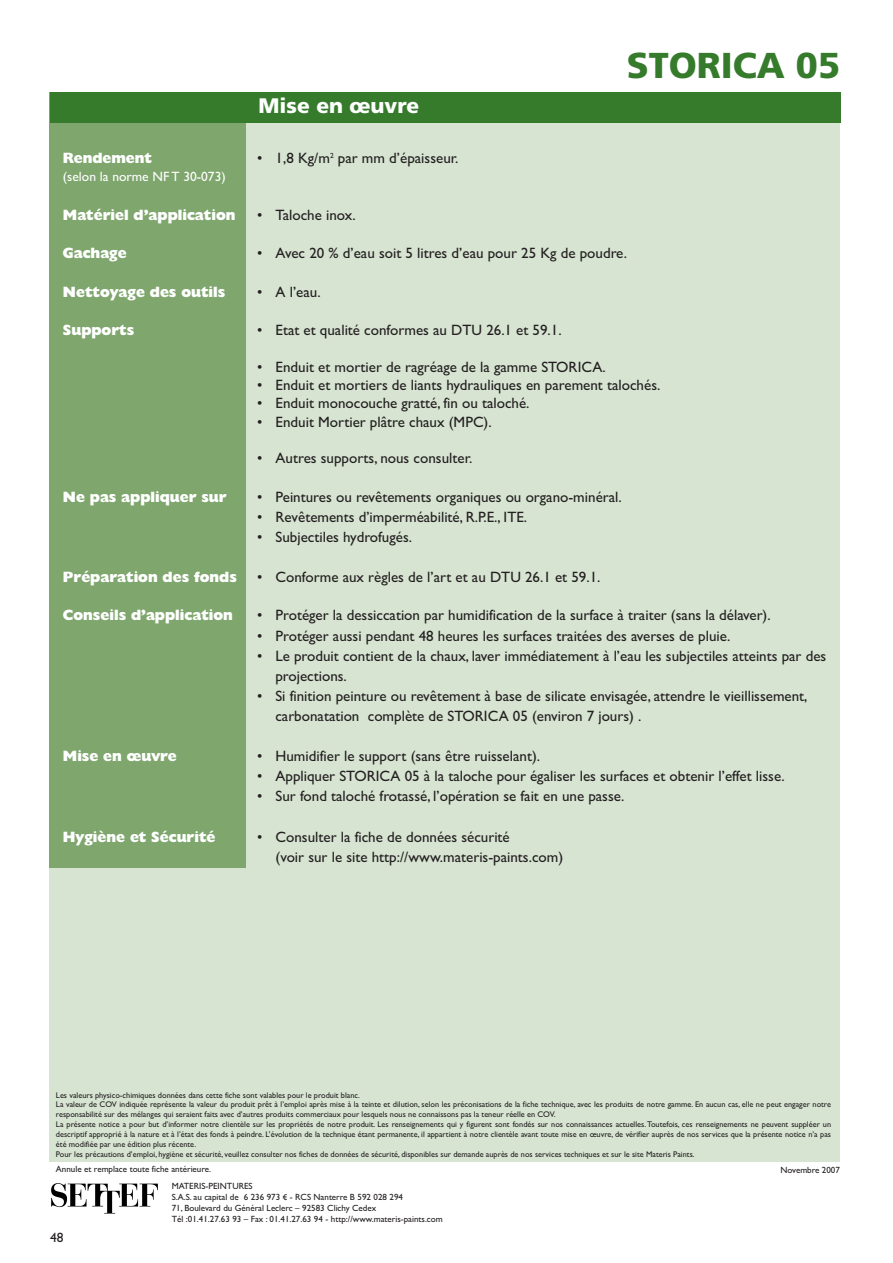
<style>
.page{position:relative;width:893px;height:1263px;background:#fff}
.page>*{position:absolute;margin:0;border:0;box-sizing:border-box;transform-origin:0 0}
.t1{font:900 36px "Frutiger";color:#357b2b}
.t2{font:900 21px "Frutiger";color:#fff}
.t3{font:15px/20.1px "Gill Sans";color:#231f20}
.t4{font:800 15px "Humanist 521 BT";color:#fff}
.t5{font:13.5px "Gill Sans";color:#fff}
.t6{font:13.5px "Gill Sans";color:#231f20}
.t7{font:9px/10.8px "Gill Sans";color:#231f20}
.t8{font:8.25px/9.9px "Gill Sans";color:#231f20}
.s1{font-family:"Bienvenue Euro TT"}
</style>
<div class="page">
<div style="left:49px;top:92px;width:791px;height:1069px;background:#d7e4d2"></div>
<div style="left:49px;top:92px;width:197px;height:775px;background:#7ea66d"></div>
<div style="left:50px;top:92px;width:791px;height:30px;background:#357b2b"></div>
<img style="left:51px;top:1183px;width:106px;height:30px">
<h2 class="t2" style="left:259px;top:97px;width:162px">Mise en œuvre</h2>
<h1 class="t1" style="left:627px;top:51px;width:215px">STORICA 05</h1>
<p class="t4" style="left:63px;top:153px;width:91px">Rendement</p>
<p class="t3" style="left:257px;top:148px;width:203px">• 1,8 Kg/m<sup>2</sup> par mm d’épaisseur.</p>
<p class="t5" style="left:63px;top:169px;width:164px">(selon la norme NF T 30-073)</p>
<p class="t4" style="left:63px;top:210px;width:174px">Matériel d’application</p>
<p class="t3" style="left:257px;top:205px;width:100px">• Taloche inox.</p>
<p class="t4" style="left:63px;top:248px;width:65px">Gachage</p>
<p class="t3" style="left:257px;top:243px;width:372px">• Avec 20 % d’eau soit 5 litres d’eau pour 25 Kg de poudre.</p>
<p class="t4" style="left:63px;top:286px;width:164px">Nettoyage des outils</p>
<p class="t3" style="left:257px;top:281px;width:65px">• A l’eau.</p>
<p class="t4" style="left:63px;top:325px;width:73px">Supports</p>
<p class="t3" style="left:257px;top:320px;width:306px">• Etat et qualité conformes au DTU 26.1 et 59.1.</p>
<p class="t3" style="left:257px;top:356px;width:350px">• Enduit et mortier de ragréage de la gamme STORICA.</p>
<p class="t3" style="left:257px;top:375px;width:405px">• Enduit et mortiers de liants hydrauliques en parement talochés.</p>
<p class="t3" style="left:257px;top:393px;width:274px">• Enduit monocouche gratté, fin ou taloché.</p>
<p class="t3" style="left:257px;top:411px;width:236px">• Enduit Mortier plâtre chaux (MPC).</p>
<p class="t3" style="left:257px;top:448px;width:217px">• Autres supports, nous consulter.</p>
<p class="t4" style="left:63px;top:491px;width:165px">Ne pas appliquer sur</p>
<p class="t3" style="left:257px;top:486px;width:366px">• Peintures ou revêtements organiques ou organo-minéral.</p>
<p class="t3" style="left:257px;top:506px;width:272px">• Revêtements d’imperméabilité, R.P.E., ITE.</p>
<p class="t3" style="left:257px;top:527px;width:157px">• Subjectiles hydrofugés.</p>
<p class="t4" style="left:63px;top:572px;width:175px">Préparation des fonds</p>
<p class="t3" style="left:257px;top:567px;width:345px">• Conforme aux règles de l’art et au DTU 26.1 et 59.1.</p>
<p class="t4" style="left:63px;top:610px;width:172px">Conseils d’application</p>
<p class="t3" style="left:257px;top:605px;width:515px">• Protéger la dessiccation par humidification de la surface à traiter (sans la délaver).</p>
<p class="t3" style="left:257px;top:625px;width:475px">• Protéger aussi pendant 48 heures les surfaces traitées des averses de pluie.</p>
<p class="t3" style="left:275px;top:645px;width:552px;text-indent:-18px">• Le produit contient de la chaux, laver immédiatement à l’eau les subjectiles atteints par des projections.</p>
<p class="t3" style="left:275px;top:686px;width:534px;text-indent:-18px">• Si finition peinture ou revêtement à base de silicate envisagée, attendre le vieillissement, carbonatation complète de STORICA 05 (environ 7 jours) .</p>
<p class="t4" style="left:63px;top:751px;width:115px">Mise en œuvre</p>
<p class="t3" style="left:257px;top:746px;width:285px">• Humidifier le support (sans être ruisselant).</p>
<p class="t3" style="left:257px;top:766px;width:529px">• Appliquer STORICA 05 à la taloche pour égaliser les surfaces et obtenir l’effet lisse.</p>
<p class="t3" style="left:257px;top:786px;width:369px">• Sur fond taloché frotassé, l’opération se fait en une passe.</p>
<p class="t4" style="left:63px;top:831px;width:154px">Hygiène et Sécurité</p>
<p class="t3" style="left:276px;top:826px;width:289px;text-indent:-19px">• Consulter la fiche de données sécurité<br>(voir sur le site http://www.materis-paints.com)</p>
<p class="t8" style="left:56px;top:1090px;width:777px">Les valeurs physico-chimiques données dans cette fiche sont valables pour le produit blanc.<br>La valeur de COV indiquée représente la valeur du produit prêt à l’emploi après mise à la teinte et dilution, selon les préconisations de la fiche technique, avec les produits de notre gamme. En aucun cas, elle ne peut engager notre responsabilité sur des mélanges qui seraient faits avec d’autres produits commerciaux pour lesquels nous ne connaissons pas la teneur réelle en COV.<br>La présente notice a pour but d’informer notre clientèle sur les propriétés de notre produit. Les renseignements qui y figurent sont fondés sur nos connaissances actuelles.Toutefois, ces renseignements ne peuvent suppléer un descriptif approprié à la nature et à l’état des fonds à peindre. L’évolution de la technique étant permanente, il appartient à notre clientèle avant toute mise en œuvre, de vérifier auprès de nos services que la présente notice n’a pas été modifiée par une édition plus récente.<br>Pour les précautions d’emploi, hygiène et sécurité, veuillez consulter nos fiches de données de sécurité, disponibles sur demande auprès de nos services techniques et sur le site Materis Paints.</p>
<p class="t7" style="left:56px;top:1163px;width:157px">Annule et remplace toute fiche antérieure.</p>
<p class="t7" style="left:780px;top:1164px;width:61px">Novembre 2007</p>
<p class="t6" style="left:50px;top:1229px;width:15px">48</p>
<p class="t7" style="left:172px;top:1180px;width:273px">MATERIS-PEINTURES<br>S.A.S. au capital de 6 236 973 <span class="s1">a</span> - RCS Nanterre B 592 028 294<br>71, Boulevard du Général Leclerc – 92583 Clichy Cedex<br>Tél :01.41.27.63 93 – Fax : 01.41.27.63 94 - http://www.materis-paints.com</p>
</div>
